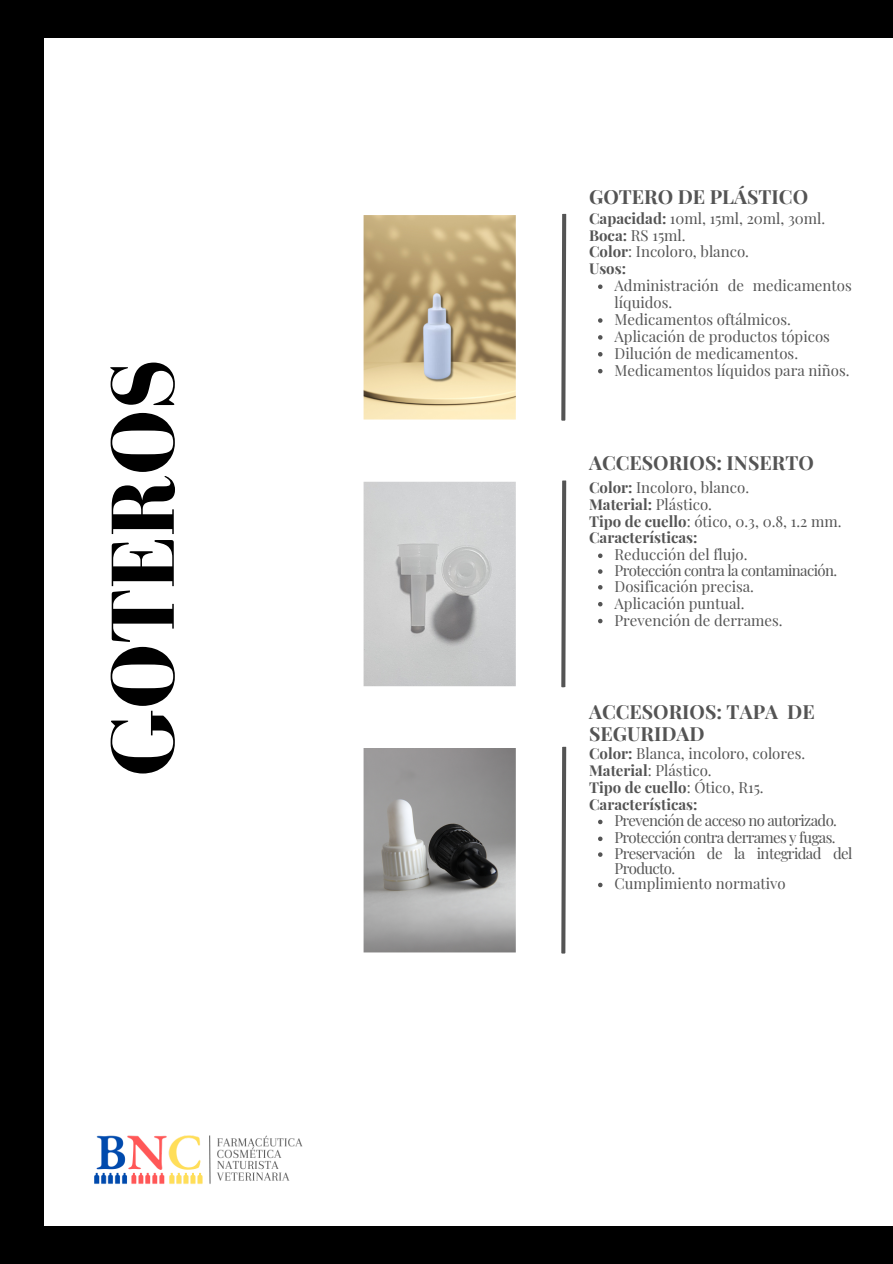
<style>
.page{position:relative;width:893px;height:1264px;background:#fff}
.page>*{position:absolute;margin:0;border:0;box-sizing:border-box;transform-origin:0 0}
.t1{font:700 91.8px "Bodoni FLF";color:#000}
.t2{font:700 19.5px/22.5px "Playfair Display";color:#545454}
.t3{font:15px/16.8px "Playfair Display";color:#545454}
.t4{font:700 15px "Playfair Display";color:#545454}
.t5{font:15px/14.7px "Playfair Display";letter-spacing:-.04em;color:#545454}
.t6{font:15px "Playfair Display";letter-spacing:-.045em;color:#545454}
.s1{font-weight:700}
.s2{font-weight:400}
</style>
<div class="page">
<div style="left:0;top:0;width:892px;height:1263px;background:#000"></div>
<div style="left:44px;top:38px;width:848px;height:1187px;background:#fff"></div>
<svg style="left:363px;top:215px;width:153px;height:205px;background:#c8b388"></svg>
<svg style="left:561px;top:214px;width:5px;height:206px"></svg>
<svg style="left:363px;top:481px;width:153px;height:206px;background:#c7c8c9"></svg>
<svg style="left:561px;top:480px;width:5px;height:207px"></svg>
<svg style="left:363px;top:748px;width:153px;height:205px;background:#949494"></svg>
<svg style="left:561px;top:746px;width:5px;height:207px"></svg>
<img style="left:94px;top:1135px;width:209px;height:49px">
<svg style="left:598px;top:284px;width:4px;height:5px"></svg>
<svg style="left:598px;top:318px;width:4px;height:5px"></svg>
<svg style="left:598px;top:335px;width:4px;height:4px"></svg>
<svg style="left:598px;top:352px;width:4px;height:4px"></svg>
<svg style="left:598px;top:369px;width:4px;height:4px"></svg>
<svg style="left:598px;top:553px;width:4px;height:5px"></svg>
<svg style="left:598px;top:569px;width:4px;height:5px"></svg>
<svg style="left:598px;top:585px;width:4px;height:4px"></svg>
<svg style="left:598px;top:602px;width:4px;height:4px"></svg>
<svg style="left:598px;top:619px;width:4px;height:4px"></svg>
<svg style="left:598px;top:819px;width:4px;height:5px"></svg>
<svg style="left:598px;top:836px;width:4px;height:5px"></svg>
<svg style="left:598px;top:852px;width:4px;height:4px"></svg>
<svg style="left:598px;top:882px;width:4px;height:5px"></svg>
<p class="t1" style="left:93px;top:775px;width:418px;rotate:-90deg">GOTEROS</p>
<p class="t2" style="left:589px;top:184px;width:221px">GOTERO DE PLÁSTICO</p>
<p class="t3" style="left:589px;top:209px;width:238px"><span class="s1">Capacidad:</span> 10ml, 15ml, 20ml, 30ml.</p>
<p class="t3" style="left:589px;top:226px;width:98px"><span class="s1">Boca:</span> RS 15ml.</p>
<p class="t3" style="left:589px;top:243px;width:161px"><span class="s1">Color</span>: Incoloro, blanco.</p>
<p class="t4" style="left:589px;top:258px;width:39px">Usos:</p>
<p class="t3" style="left:614px;top:276px;width:239px">Administración de medicamentos líquidos.</p>
<p class="t3" style="left:614px;top:310px;width:178px">Medicamentos oftálmicos.</p>
<p class="t3" style="left:614px;top:327px;width:217px">Aplicación de productos tópicos</p>
<h2 class="t3" style="left:614px;top:344px;width:185px">Dilución de medicamentos.</h2>
<p class="t3" style="left:614px;top:361px;width:236px">Medicamentos líquidos para niños.</p>
<p class="t2" style="left:589px;top:450px;width:226px">ACCESORIOS: INSERTO</p>
<p class="t3" style="left:589px;top:478px;width:162px"><span class="s1">Color:</span> Incoloro, blanco.</p>
<p class="t4" style="left:589px;top:493px;width:124px">Material: <span class="s2">Plástico.</span></p>
<p class="t3" style="left:589px;top:512px;width:254px"><span class="s1">Tipo de cuello</span>: ótico, 0.3, 0.8, 1.2 mm.</p>
<p class="t4" style="left:589px;top:527px;width:110px">Características:</p>
<p class="t3" style="left:614px;top:545px;width:134px">Reducción del flujo.</p>
<p class="t5" style="left:614px;top:562px;width:224px">Protección contra la contaminación.</p>
<p class="t3" style="left:614px;top:577px;width:141px">Dosificación precisa.</p>
<p class="t3" style="left:614px;top:594px;width:132px">Aplicación puntual.</p>
<h2 class="t3" style="left:614px;top:611px;width:170px">Prevención de derrames.</h2>
<p class="t2" style="left:589px;top:699px;width:227px">ACCESORIOS: TAPA DE<br>SEGURIDAD</p>
<p class="t3" style="left:589px;top:744px;width:218px"><span class="s1">Color:</span> Blanca, incoloro, colores.</p>
<p class="t3" style="left:589px;top:761px;width:124px"><span class="s1">Material</span>: Plástico.</p>
<p class="t4" style="left:589px;top:776px;width:176px">Tipo de cuello<span class="s2">: Ótico, R15.</span></p>
<p class="t4" style="left:589px;top:793px;width:110px">Características:</p>
<p class="t6" style="left:614px;top:810px;width:224px">Prevención de acceso no autorizado.</p>
<p class="t6" style="left:614px;top:827px;width:222px">Protección contra derrames y fugas.</p>
<p class="t5" style="left:614px;top:845px;width:239px">Preservación de la integridad del<br>Producto.</p>
<p class="t3" style="left:614px;top:874px;width:173px">Cumplimiento normativo</p>
</div>
